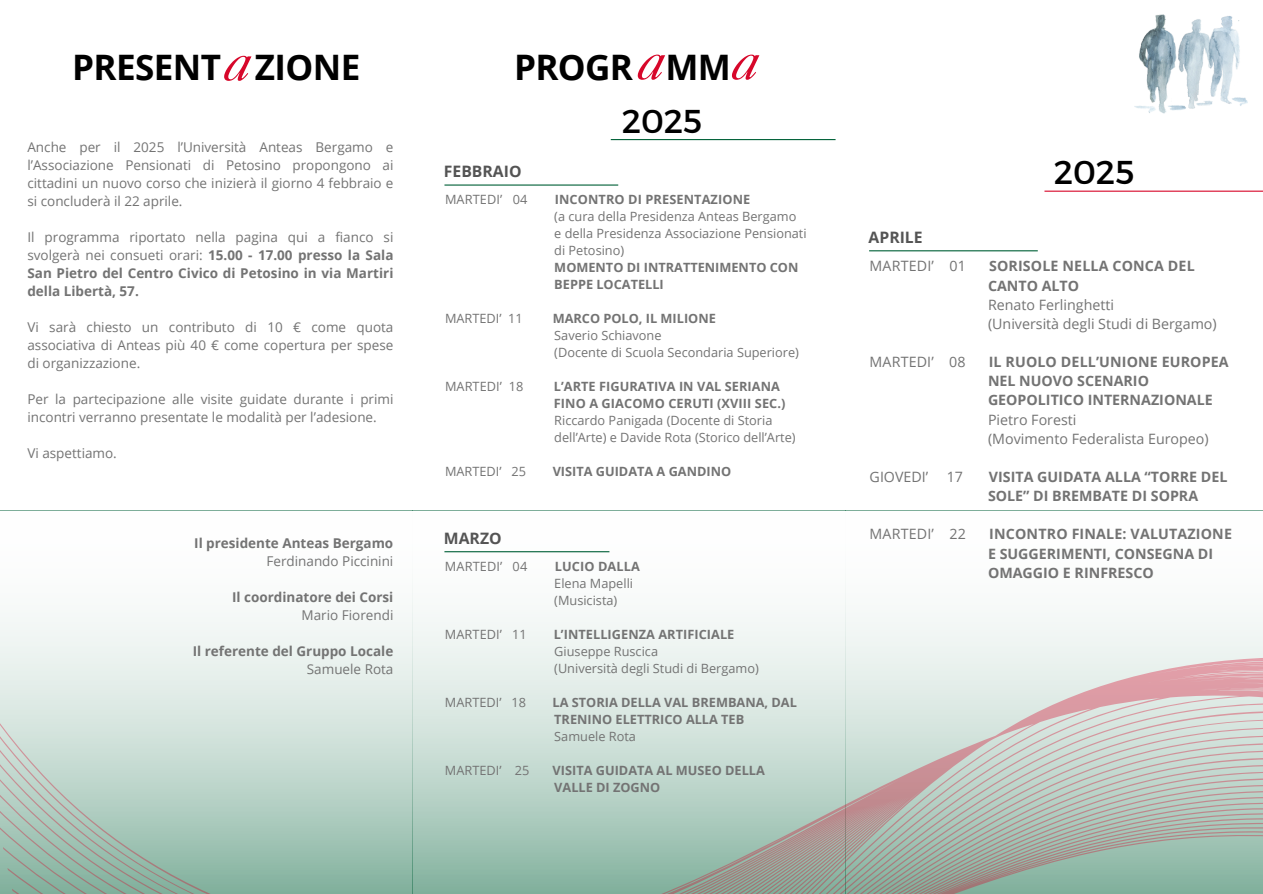
<style>
.page{position:relative;width:1263px;height:894px;background:#fff}
.page>*{position:absolute;margin:0;border:0;box-sizing:border-box;transform-origin:0 0}
.t1{font:italic 55.5px "Caslon 540 LT Std";color:#d7072a}
.t2{font:italic 55.2px "Caslon 540 LT Std";color:#d7072a}
.t3{font:700 35.1px "Open Sans";letter-spacing:-.015em;color:#000}
.t4{font:33px "Montserrat";color:#000}
.t5{font:700 15.75px "Open Sans";color:#545454}
.t6{font:700 14.25px/19.2px "Open Sans";color:#737373}
.t7{font:14.25px/19.2px "Open Sans";color:#737373}
.t8{font:13.5px/18px "Open Sans";color:#737373;text-align:justify}
.t9{font:700 13.5px/18px "Open Sans";color:#737373;text-align:justify}
.t10{font:12.75px "Open Sans";color:#737373}
.t11{font:700 12.75px/17px "Open Sans";color:#737373}
.s1{font-weight:400}
.s2{font-weight:700}
</style>
<div class="page">
<hr style="left:1044px;top:190px;width:219px;height:2px;background:#d7072a">
<hr style="left:611px;top:139px;width:224px;height:1px;background:#026139">
<img style="left:1134px;top:14px;width:113px;height:99px">
<svg style="left:0;top:510px;width:1263px;height:383px"></svg>
<hr style="left:444px;top:184px;width:174px;height:1px;background:#026139">
<hr style="left:869px;top:250px;width:169px;height:1px;background:#026139">
<hr style="left:444px;top:551px;width:165px;height:1px;background:#026139">
<p class="t3" style="left:72px;top:42px;width:290px">PRESENT ZIONE</p>
<p class="t3" style="left:514px;top:42px;width:120px">PROGR</p>
<p class="t1" style="left:638px;top:40px;width:29px">a</p>
<p class="t3" style="left:665px;top:42px;width:67px">MM</p>
<p class="t2" style="left:224px;top:42px;width:29px">a</p>
<h3 class="t1" style="left:732px;top:40px;width:29px">a</h3>
<p class="t8" style="left:27px;top:137px;width:368px">Anche per il 2025 l’Università Anteas Bergamo e l’Associazione Pensionati di Petosino propongono ai cittadini un nuovo corso che inizierà il giorno 4 febbraio e si concluderà il 22 aprile.</p>
<p class="t9" style="left:27px;top:227px;width:368px"><span class="s1">Il programma riportato nella pagina qui a fianco si svolgerà nei consueti orari:</span> 15.00 - 17.00 presso la Sala San Pietro del Centro Civico di Petosino in via Martiri della Libertà, 57.</p>
<p class="t8" style="left:27px;top:317px;width:368px">Vi sarà chiesto un contributo di 10 € come quota associativa di Anteas più 40 € come copertura per spese di organizzazione.</p>
<p class="t8" style="left:27px;top:389px;width:367px">Per la partecipazione alle visite guidate durante i primi incontri verranno presentate le modalità per l’adesione.</p>
<p class="t8" style="left:27px;top:443px;width:91px">Vi aspettiamo.</p>
<p class="t9" style="left:194px;top:533px;width:201px">Il presidente Anteas Bergamo</p>
<p class="t8" style="left:267px;top:551px;width:128px">Ferdinando Piccinini</p>
<p class="t9" style="left:232px;top:587px;width:163px">Il coordinatore dei Corsi</p>
<p class="t8" style="left:302px;top:605px;width:93px">Mario Fiorendi</p>
<p class="t9" style="left:193px;top:641px;width:202px">Il referente del Gruppo Locale</p>
<p class="t8" style="left:307px;top:659px;width:88px">Samuele Rota</p>
<p class="t5" style="left:444px;top:160px;width:79px">FEBBRAIO</p>
<h6 class="t4" style="left:622px;top:100px;width:82px">2025</h6>
<p class="t10" style="left:445px;top:190px;width:84px">MARTEDI’ 04</p>
<p class="t11" style="left:555px;top:190px;width:197px">INCONTRO DI PRESENTAZIONE</p>
<p class="t10" style="left:554px;top:207px;width:244px">(a cura della Presidenza Anteas Bergamo</p>
<p class="t10" style="left:554px;top:224px;width:254px">e della Presidenza Associazione Pensionati</p>
<p class="t10" style="left:554px;top:241px;width:71px">di Petosino)</p>
<h1 class="t11" style="left:554px;top:258px;width:246px">MOMENTO DI INTRATTENIMENTO CON</h1>
<h1 class="t11" style="left:554px;top:275px;width:111px">BEPPE LOCATELLI</h1>
<h2 class="t10" style="left:445px;top:309px;width:79px">MARTEDI’ 11</h2>
<h2 class="t11" style="left:553px;top:309px;width:165px">MARCO POLO, IL MILIONE</h2>
<p class="t10" style="left:554px;top:326px;width:109px">Saverio Schiavone</p>
<p class="t10" style="left:554px;top:343px;width:246px">(Docente di Scuola Secondaria Superiore)</p>
<p class="t10" style="left:445px;top:377px;width:80px">MARTEDI’ 18</p>
<p class="t11" style="left:554px;top:377px;width:228px">L’ARTE FIGURATIVA IN VAL SERIANA</p>
<p class="t11" style="left:554px;top:394px;width:233px">FINO A GIACOMO CERUTI (XVIII SEC.)</p>
<p class="t10" style="left:554px;top:411px;width:220px">Riccardo Panigada (Docente di Storia</p>
<p class="t10" style="left:554px;top:428px;width:243px">dell’Arte) e Davide Rota (Storico dell’Arte)</p>
<p class="t10" style="left:445px;top:462px;width:83px">MARTEDI’ 25</p>
<p class="t11" style="left:553px;top:462px;width:180px">VISITA GUIDATA A GANDINO</p>
<p class="t5" style="left:444px;top:527px;width:59px">MARZO</p>
<h5 class="t10" style="left:445px;top:557px;width:84px">MARTEDI’ 04</h5>
<h5 class="t11" style="left:555px;top:557px;width:87px">LUCIO DALLA</h5>
<h5 class="t10" style="left:554px;top:574px;width:80px">Elena Mapelli</h5>
<h4 class="t10" style="left:554px;top:591px;width:65px">(Musicista)</h4>
<p class="t10" style="left:445px;top:625px;width:83px">MARTEDI’ 11</p>
<p class="t11" style="left:554px;top:625px;width:182px">L’INTELLIGENZA ARTIFICIALE</p>
<p class="t10" style="left:554px;top:642px;width:105px">Giuseppe Ruscica</p>
<p class="t10" style="left:554px;top:659px;width:206px">(Università degli Studi di Bergamo)</p>
<p class="t10" style="left:445px;top:693px;width:83px">MARTEDI’ 18</p>
<p class="t11" style="left:553px;top:693px;width:246px">LA STORIA DELLA VAL BREMBANA, DAL</p>
<h3 class="t11" style="left:554px;top:710px;width:192px">TRENINO ELETTRICO ALLA TEB</h3>
<p class="t10" style="left:554px;top:727px;width:83px">Samuele Rota</p>
<p class="t10" style="left:445px;top:761px;width:86px">MARTEDI’ 25</p>
<p class="t11" style="left:553px;top:761px;width:214px">VISITA GUIDATA AL MUSEO DELLA<br>VALLE DI ZOGNO</p>
<p class="t5" style="left:869px;top:226px;width:56px">APRILE</p>
<p class="t4" style="left:1054px;top:150px;width:82px">2025</p>
<h2 class="t7" style="left:870px;top:256px;width:98px">MARTEDI’ 01</h2>
<h2 class="t6" style="left:988px;top:256px;width:208px">SORISOLE NELLA CONCA DEL<br>CANTO ALTO<br><span class="s1">Renato Ferlinghetti</span></h2>
<h3 class="t7" style="left:988px;top:313px;width:230px">(Università degli Studi di Bergamo)</h3>
<h3 class="t7" style="left:870px;top:352px;width:97px">MARTEDI’ 08</h3>
<h3 class="t6" style="left:988px;top:352px;width:242px">IL RUOLO DELL’UNIONE EUROPEA<br>NEL NUOVO SCENARIO</h3>
<p class="t7" style="left:988px;top:390px;width:226px"><span class="s2">GEOPOLITICO INTERNAZIONALE<br></span>Pietro Foresti<br>(Movimento Federalista Europeo)</p>
<p class="t7" style="left:870px;top:466px;width:60px">GIOVEDI’</p>
<p class="t7" style="left:947px;top:466px;width:18px">17</p>
<p class="t6" style="left:989px;top:466px;width:240px">VISITA GUIDATA ALLA “TORRE DEL</p>
<p class="t6" style="left:988px;top:486px;width:212px">SOLE” DI BREMBATE DI SOPRA</p>
<p class="t7" style="left:870px;top:524px;width:98px">MARTEDI’ 22</p>
<p class="t6" style="left:989px;top:524px;width:244px">INCONTRO FINALE: VALUTAZIONE</p>
<p class="t6" style="left:988px;top:543px;width:227px">E SUGGERIMENTI, CONSEGNA DI<br>OMAGGIO E RINFRESCO</p>
</div>
